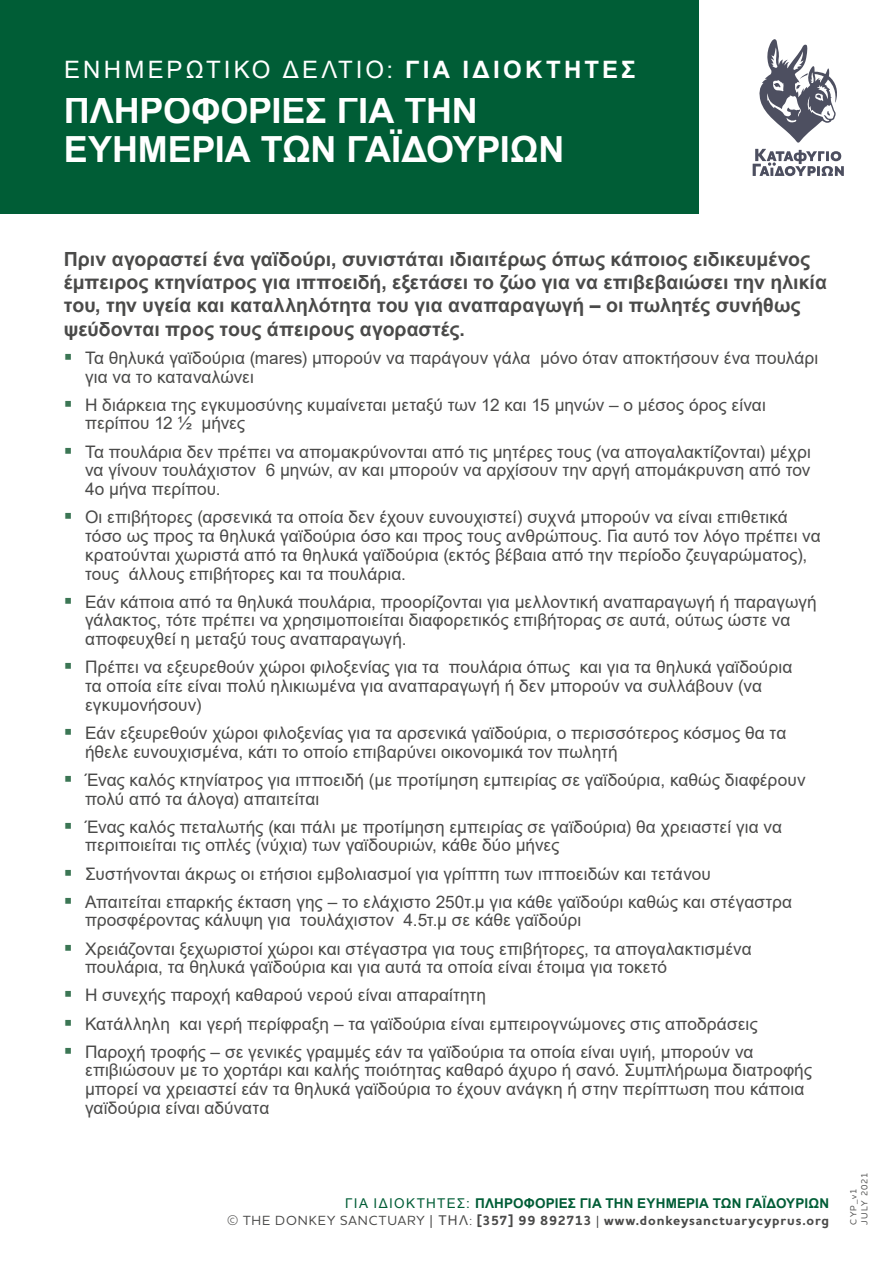
<style>
.page{position:relative;width:893px;height:1263px;background:#fff}
.page>*{position:absolute;margin:0;border:0;box-sizing:border-box;transform-origin:0 0}
.t1{font:700 36px/39px "Arial";letter-spacing:-.005em;color:#fff}
.t2{font:24px "Arial";letter-spacing:.13em;color:#fff}
.t3{font:700 19.5px/23.4px "Arial";color:#4a4a49}
.t4{font:17.25px/18.8px "Arial";letter-spacing:.005em;color:#4a4a49}
.t5{font:700 13.5px "Houschka Alt Pro";letter-spacing:.06em;color:#4a4a49}
.t6{font:700 13.5px "Arial";letter-spacing:.01em;color:#005d36}
.t7{font:500 9px/10.8px "Houschka Alt Pro";letter-spacing:.105em;color:#4a4a49}
.s1{font-weight:700}
.s2{font-weight:400}
.s3{font-weight:500}
.s4{font-family:"Arial";font-weight:400}
</style>
<div class="page">
<svg style="left:753px;top:149px;width:91px;height:27px"></svg>
<svg style="left:759px;top:39px;width:78px;height:104px"></svg>
<div style="left:0;top:0;width:698px;height:214px;background:#005d36"></div>
<h2 class="t2" style="left:64px;top:53px;width:573px">ENHMEPΩTIKO ΔEΛTIO: <span class="s1">ΓIA IΔIOKTHTEΣ</span></h2>
<h1 class="t1" style="left:64px;top:91px;width:502px">ΠΛΗΡΟΦΟΡΙΕΣ ΓΙΑ ΤΗΝ<br>ΕΥΗΜΕΡΙΑ ΤΩΝ ΓΑΪΔΟΥΡΙΩΝ</h1>
<p class="t3" style="left:64px;top:247px;width:765px">Πριν αγοραστεί ένα γαϊδούρι, συνιστάται ιδιαιτέρως όπως κάποιος ειδικευμένος έμπειρος κτηνίατρος για ιπποειδή, εξετάσει το ζώο για να επιβεβαιώσει την ηλικία του, την υγεία και καταλληλότητα του για αναπαραγωγή – οι πωλητές συνήθως ψεύδονται προς τους άπειρους αγοραστές.</p>
<p class="t4" style="left:85px;top:348px;width:735px">Τα θηλυκά γαϊδούρια (mares) μπορούν να παράγουν γάλα μόνο όταν αποκτήσουν ένα πουλάρι για να το καταναλώνει</p>
<p class="t4" style="left:85px;top:395px;width:682px">Η διάρκεια της εγκυμοσύνης κυμαίνεται μεταξύ των 12 και 15 μηνών – ο μέσος όρος είναι περίπου 12 ½ μήνες</p>
<p class="t4" style="left:85px;top:442px;width:727px;text-align:justify">Τα πουλάρια δεν πρέπει να απομακρύνονται από τις μητέρες τους (να απογαλακτίζονται) μέχρι να γίνουν τουλάχιστον 6 μηνών, αν και μπορούν να αρχίσουν την αργή απομάκρυνση από τον 4ο μήνα περίπου.</p>
<p class="t4" style="left:85px;top:508px;width:737px">Οι επιβήτορες (αρσενικά τα οποία δεν έχουν ευνουχιστεί) συχνά μπορούν να είναι επιθετικά τόσο ως προς τα θηλυκά γαϊδούρια όσο και προς τους ανθρώπους. Για αυτό τον λόγο πρέπει να κρατούνται χωριστά από τα θηλυκά γαϊδούρια (εκτός βέβαια από την περίοδο ζευγαρώματος), τους άλλους επιβήτορες και τα πουλάρια.</p>
<p class="t4" style="left:85px;top:592px;width:733px">Εάν κάποια από τα θηλυκά πουλάρια, προορίζονται για μελλοντική αναπαραγωγή ή παραγωγή γάλακτος, τότε πρέπει να χρησιμοποιείται διαφορετικός επιβήτορας σε αυτά, ούτως ώστε να αποφευχθεί η μεταξύ τους αναπαραγωγή.</p>
<p class="t4" style="left:85px;top:658px;width:709px">Πρέπει να εξευρεθούν χώροι φιλοξενίας για τα πουλάρια όπως και για τα θηλυκά γαϊδούρια τα οποία είτε είναι πολύ ηλικιωμένα για αναπαραγωγή ή δεν μπορούν να συλλάβουν (να εγκυμονήσουν)</p>
<p class="t4" style="left:85px;top:723px;width:703px">Εάν εξευρεθούν χώροι φιλοξενίας για τα αρσενικά γαϊδούρια, ο περισσότερος κόσμος θα τα ήθελε ευνουχισμένα, κάτι το οποίο επιβαρύνει οικονομικά τον πωλητή</p>
<p class="t4" style="left:85px;top:770px;width:722px">Ένας καλός κτηνίατρος για ιπποειδή (με προτίμηση εμπειρίας σε γαϊδούρια, καθώς διαφέρουν πολύ από τα άλογα) απαιτείται</p>
<p class="t4" style="left:85px;top:817px;width:699px">Ένας καλός πεταλωτής (και πάλι με προτίμηση εμπειρίας σε γαϊδούρια) θα χρειαστεί για να περιποιείται τις οπλές (νύχια) των γαϊδουριών, κάθε δύο μήνες</p>
<p class="t4" style="left:85px;top:859px;width:709px;line-height:28.2px">Συστήνονται άκρως οι ετήσιοι εμβολιασμοί για γρίππη των ιπποειδών και τετάνου<br>Απαιτείται επαρκής έκταση γης – το ελάχιστο 250τ.μ για κάθε γαϊδούρι καθώς και στέγαστρα</p>
<p class="t4" style="left:85px;top:906px;width:668px;line-height:28px">προσφέροντας κάλυψη για τουλάχιστον 4.5τ.μ σε κάθε γαϊδούρι<br>Χρειάζονται ξεχωριστοί χώροι και στέγαστρα για τους επιβήτορες, τα απογαλακτισμένα</p>
<p class="t4" style="left:85px;top:953px;width:674px;line-height:28px">πουλάρια, τα θηλυκά γαϊδούρια και για αυτά τα οποία είναι έτοιμα για τοκετό<br>Η συνεχής παροχή καθαρού νερού είναι απαραίτητη<br>Κατάλληλη και γερή περίφραξη – τα γαϊδούρια είναι εμπειρογνώμονες στις αποδράσεις Παροχή τροφής – σε γενικές γραμμές εάν τα γαϊδούρια τα οποία είναι υγιή, μπορούν να</p>
<p class="t4" style="left:85px;top:1061px;width:729px">επιβιώσουν με το χορτάρι και καλής ποιότητας καθαρό άχυρο ή σανό. Συμπλήρωμα διατροφής μπορεί να χρειαστεί εάν τα θηλυκά γαϊδούρια το έχουν ανάγκη ή στην περίπτωση που κάποια γαϊδούρια είναι αδύνατα</p>
<p class="t6" style="left:345px;top:1194px;width:485px"><span class="s2">ΓIA IΔIOKTHTEΣ:</span> ΠΛΗΡΟΦΟΡΙΕΣ ΓΙΑ ΤΗΝ ΕΥΗΜΕΡΙΑ ΤΩΝ ΓΑΪΔΟΥΡΙΩΝ</p>
<p class="t5" style="left:227px;top:1211px;width:604px"><span class="s3">© THE DONKEY SANCTUARY</span> <span class="s4">| ΤΗΛ</span><span class="s3">:</span> [357] 99 892713 <span class="s3">|</span> www.donkeysanctuarycyprus.org</p>
<p class="t7" style="left:848px;top:1224px;width:54px;rotate:-90deg">CYP_v1<br>JULY 2021</p>
</div>
